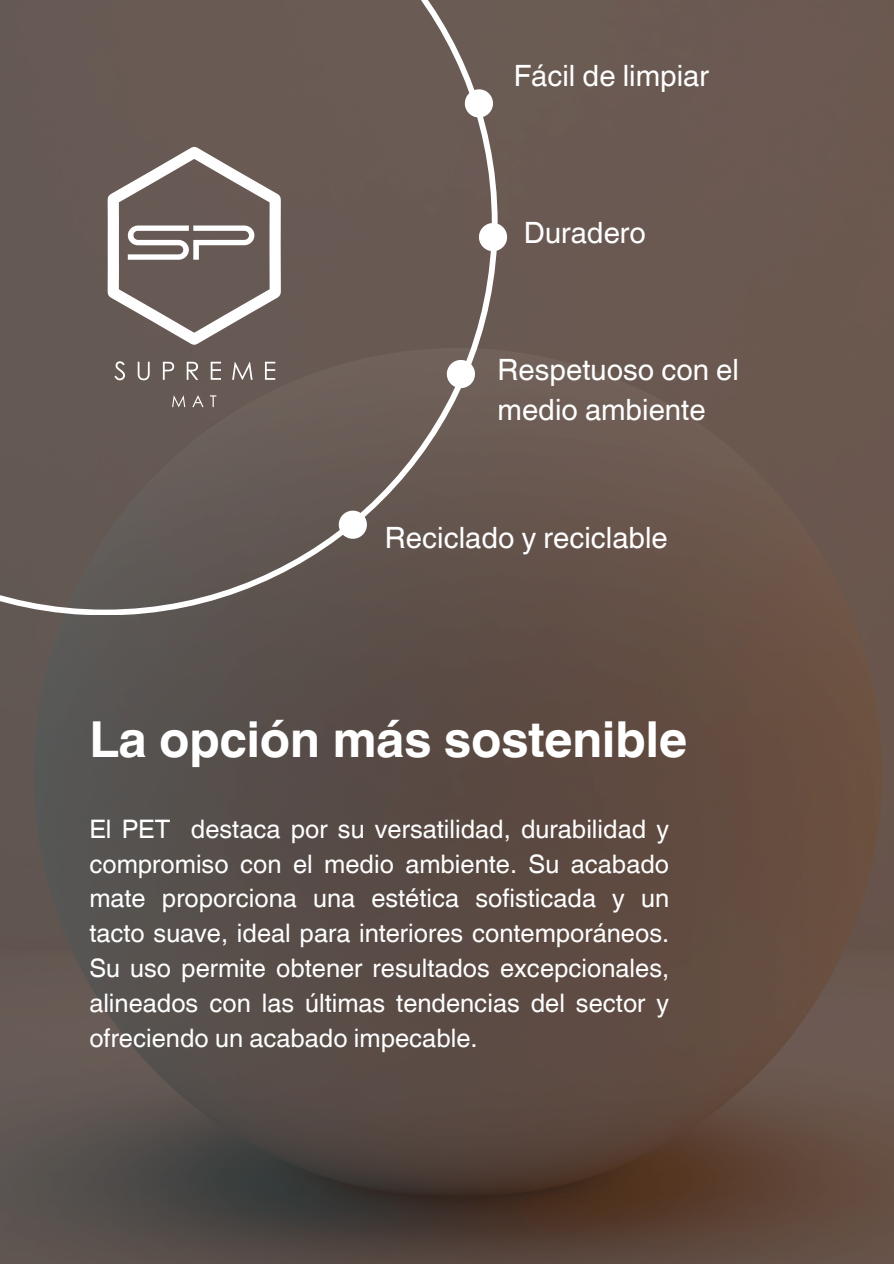
<style>
.page{position:relative;width:894px;height:1264px;background:#fff}
.page>*{position:absolute;margin:0;border:0;box-sizing:border-box;transform-origin:0 0}
.t1{font:700 49.65px "Helvetica Hebrew";letter-spacing:-.01em;color:#fff}
.t2{font:29.4px/40.5px "Helvetica Hebrew";color:#fff}
.t3{font:25.5px/34.8px "Helvetica Hebrew";color:#fff;text-align:justify}
</style>
<div class="page">
<img style="left:0;top:0;width:893px;height:1263px">
<svg style="left:0;top:0;width:497px;height:615px;background:#695c56"></svg>
<svg style="left:339px;top:510px;width:28px;height:29px"></svg>
<svg style="left:446px;top:360px;width:29px;height:28px"></svg>
<svg style="left:479px;top:223px;width:28px;height:28px"></svg>
<svg style="left:464px;top:89px;width:29px;height:28px"></svg>
<svg style="left:114px;top:361px;width:11px;height:19px"></svg>
<svg style="left:138px;top:362px;width:12px;height:18px"></svg>
<svg style="left:163px;top:362px;width:11px;height:18px"></svg>
<svg style="left:187px;top:362px;width:11px;height:18px"></svg>
<svg style="left:211px;top:362px;width:10px;height:18px"></svg>
<svg style="left:232px;top:362px;width:20px;height:18px"></svg>
<svg style="left:265px;top:362px;width:10px;height:18px"></svg>
<svg style="left:108px;top:147px;width:173px;height:198px"></svg>
<svg style="left:172px;top:395px;width:13px;height:12px"></svg>
<svg style="left:192px;top:395px;width:11px;height:12px"></svg>
<svg style="left:210px;top:395px;width:6px;height:12px"></svg>
<p class="t2" style="left:513px;top:59px;width:196px">Fácil de limpiar</p>
<p class="t2" style="left:524px;top:216px;width:123px">Duradero</p>
<p class="t2" style="left:497px;top:353px;width:243px">Respetuoso con el medio ambiente</p>
<p class="t2" style="left:385px;top:521px;width:284px">Reciclado y reciclable</p>
<p class="t1" style="left:89px;top:721px;width:599px">La opción más sostenible</p>
<p class="t3" style="left:89px;top:814px;width:581px">El PET destaca por su versatilidad, durabilidad y compromiso con el medio ambiente. Su acabado mate proporciona una estética sofisticada y un tacto suave, ideal para interiores contemporáneos.<br>Su uso permite obtener resultados excepcionales, alineados con las últimas tendencias del sector y ofreciendo un acabado impecable.</p>
</div>
